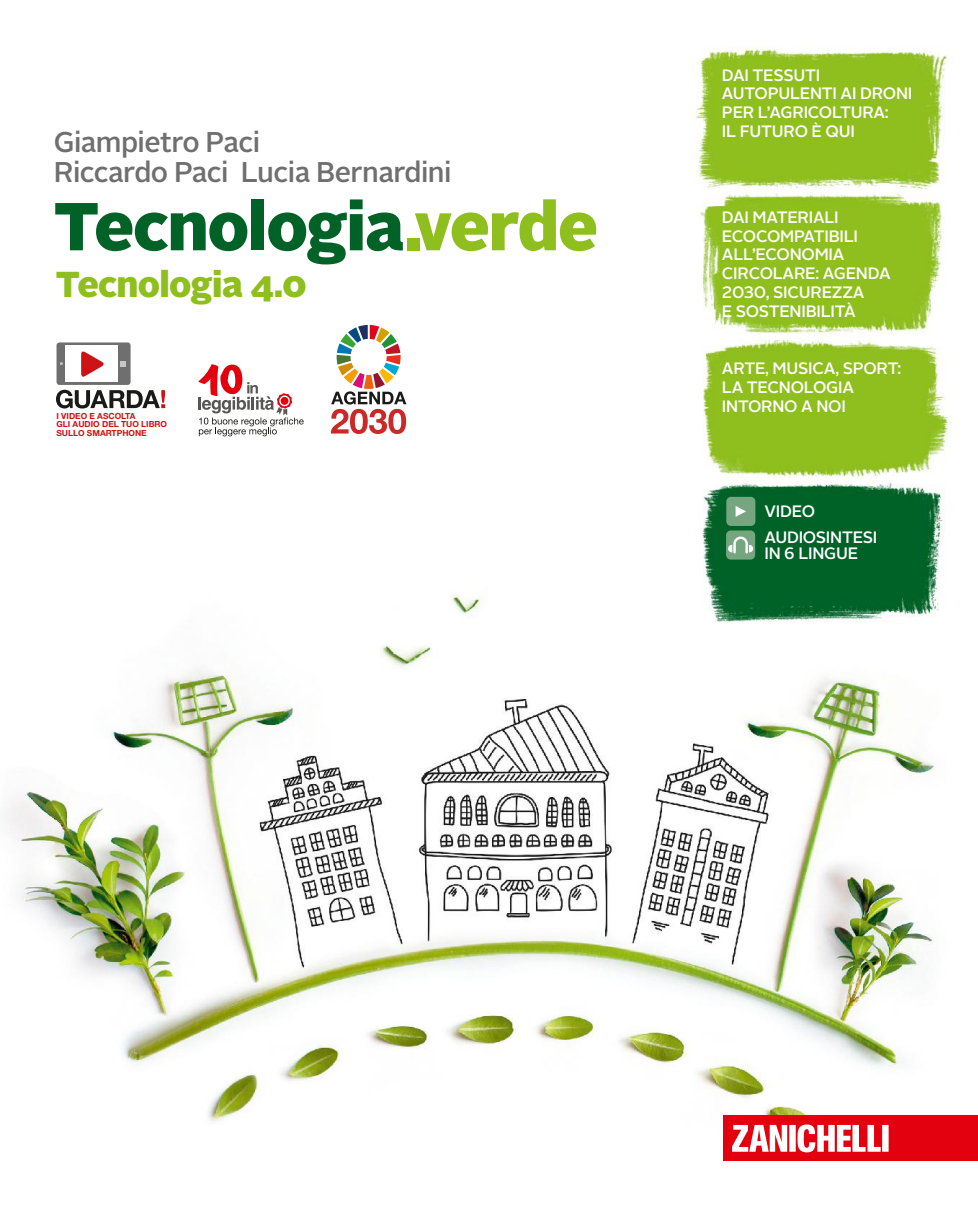
<style>
.page{position:relative;width:978px;height:1212px;background:#fff}
.page>*{position:absolute;margin:0;border:0;box-sizing:border-box;transform-origin:0 0}
.t1{font:900 67.5px "Alright Sans";letter-spacing:-.02em;color:#006227}
.t2{font:900 36px "Alright Sans";letter-spacing:-.02em;color:#8ebf1f}
.t3{font:500 28.5px/30px "Alright Sans";letter-spacing:-.02em;color:#6f6f6f}
.t4{font:500 16.5px/18.8px "Alright Sans";letter-spacing:-.015em;color:#fff}
.t5{font:700 8.4px/8.4px "Helvetica Neue LT Std";color:#cd1316}
.s1{color:#8ebf1f}
</style>
<div class="page">
<img style="left:9px;top:47px;width:941px;height:1075px">
<hr style="left:0;top:0;width:1px;height:1212px;background:#006227">
<div style="left:726px;top:497px;width:29px;height:29px;background:#75a680;border-radius:5px"></div>
<svg style="left:736px;top:506px;width:10px;height:11px"></svg>
<div style="left:726px;top:530px;width:29px;height:30px;background:#75a680;border-radius:5px"></div>
<svg style="left:728px;top:537px;width:25px;height:16px"></svg>
<div style="left:723px;top:1115px;width:255px;height:46px;background:#e3000f"></div>
<svg style="left:732px;top:1124px;width:157px;height:28px"></svg>
<svg style="left:331px;top:325px;width:75px;height:109px"></svg>
<svg style="left:198px;top:364px;width:106px;height:72px"></svg>
<div style="left:57px;top:342px;width:74px;height:43px;background:#6f6f6f;border-radius:3px"></div>
<div style="left:65px;top:346px;width:53px;height:36px;background:#fff"></div>
<svg style="left:120px;top:361px;width:6px;height:6px"></svg>
<svg style="left:81px;top:351px;width:23px;height:26px"></svg>
<svg style="left:56px;top:390px;width:109px;height:18px"></svg>
<h3 class="t3" style="left:54px;top:129px;width:399px">Giampietro Paci<br>Riccardo Paci Lucia Bernardini</h3>
<h1 class="t1" style="left:54px;top:199px;width:546px">Tecnologia<span class="s1">.verde</span></h1>
<h2 class="t2" style="left:56px;top:270px;width:252px">Tecnologia 4.0</h2>
<p class="t5" style="left:57px;top:412px;width:112px">I VIDEO E ASCOLTA<br>GLI AUDIO DEL TUO LIBRO<br>SULLO SMARTPHONE</p>
<p class="t4" style="left:722px;top:67px;width:192px">DAI TESSUTI<br>AUTOPULENTI AI DRONI<br>PER L’AGRICOLTURA:<br>IL FUTURO È QUI</p>
<p class="t4" style="left:722px;top:209px;width:170px">DAI MATERIALI<br>ECOCOMPATIBILI<br>ALL’ECONOMIA<br>CIRCOLARE: AGENDA<br>2030, SICUREZZA<br>E SOSTENIBILITÀ</p>
<p class="t4" style="left:722px;top:360px;width:181px">ARTE, MUSICA, SPORT:<br>LA TECNOLOGIA<br>INTORNO A NOI</p>
<p class="t4" style="left:764px;top:500px;width:115px;line-height:25.8px">VIDEO<br>AUDIOSINTESI</p>
<p class="t4" style="left:764px;top:545px;width:95px">IN 6 LINGUE</p>
</div>
